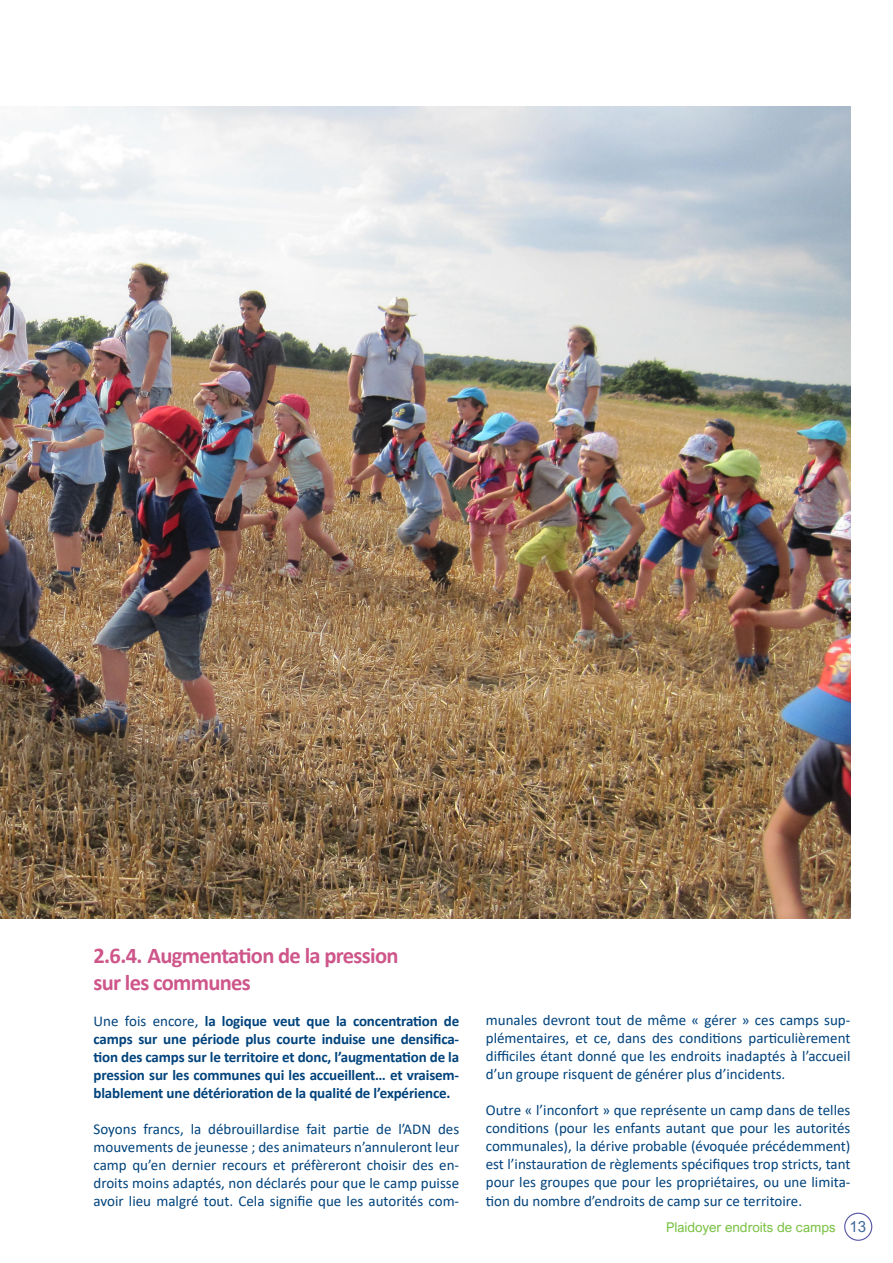
<style>
.page{position:relative;width:893px;height:1263px;background:#fff}
.page>*{position:absolute;margin:0;border:0;box-sizing:border-box;transform-origin:0 0}
.t1{font:700 22.5px "Calibri";letter-spacing:-.03em;color:#ce568a}
.t2{font:15px/18px "Calibri";color:#01437c;text-align:justify}
.t3{font:700 15px/18px "Calibri";letter-spacing:-.01em;color:#01437c;text-align:justify}
.t4{font:15px "Arial Nova";color:#3e689b}
.t5{font:13.5px "Arial Nova";color:#79c142}
.s1{font-weight:400}
</style>
<div class="page">
<div style="left:844px;top:1213px;width:28px;height:28px;border:1px solid #5452a2;border-radius:50%"></div>
<img style="left:0;top:106px;width:850px;height:812px">
<p class="t1" style="left:94px;top:939px;width:306px">2.6.4. Augmentation de la pression</p>
<p class="t1" style="left:94px;top:966px;width:159px">sur les communes</p>
<p class="t3" style="left:94px;top:1012px;width:367px"><span class="s1">Une fois encore,</span> la logique veut que la concentration de camps sur une période plus courte induise une densifica&shy;tion des camps sur le territoire et donc, l’augmentation de la pression sur les communes qui les accueillent… et vraisem&shy;blablement une détérioration de la qualité de l’expérience.</p>
<p class="t2" style="left:94px;top:1119px;width:367px">Soyons francs, la débrouillardise fait partie de l’ADN des mouvements de jeunesse ; des animateurs n’annuleront leur camp qu’en dernier recours et préfèreront choisir des en&shy;droits moins adaptés, non déclarés pour que le camp puisse avoir lieu malgré tout. Cela signifie que les autorités com-</p>
<p class="t2" style="left:486px;top:1011px;width:366px">munales devront tout de même « gérer » ces camps sup&shy;plémentaires, et ce, dans des conditions particulièrement difficiles étant donné que les endroits inadaptés à l’accueil d’un groupe risquent de générer plus d’incidents.</p>
<p class="t2" style="left:486px;top:1101px;width:366px">Outre « l’inconfort » que représente un camp dans de telles conditions (pour les enfants autant que pour les autorités communales), la dérive probable (évoquée précédemment) est l’instauration de règlements spécifiques trop stricts, tant pour les groupes que pour les propriétaires, ou une limita&shy;tion du nombre d’endroits de camp sur ce territoire.</p>
<p class="t5" style="left:666px;top:1219px;width:171px">Plaidoyer endroits de camps</p>
<p class="t4" style="left:849px;top:1218px;width:18px">13</p>
</div>
